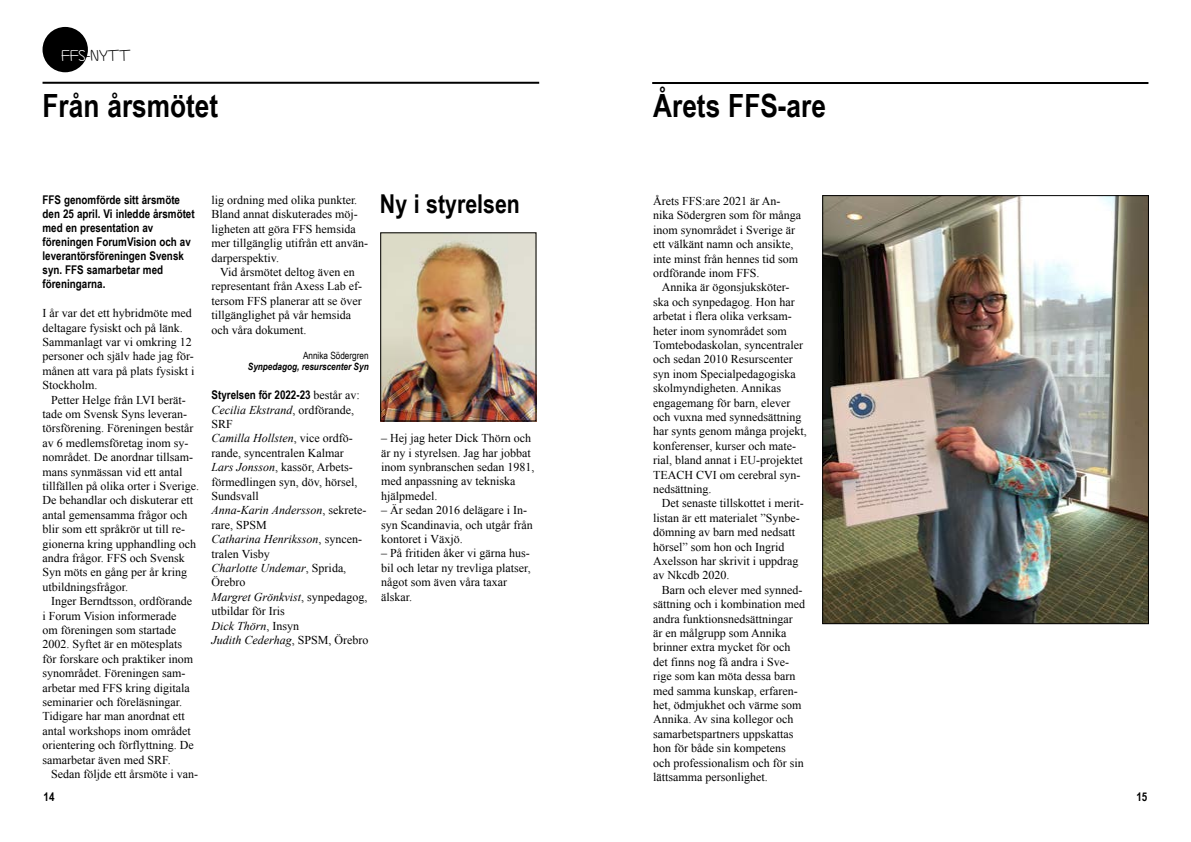
<style>
.page{position:relative;width:1191px;height:842px;background:#fff}
.page>*{position:absolute;margin:0;border:0;box-sizing:border-box;transform-origin:0 0}
.t1{font:700 32px "Arial Narrow";color:#000}
.t2{font:700 26px "Arial Narrow";color:#000}
.t3{font:16px "Technically But Not Actually";color:#000}
.grundtvåan{font:12px/14.4px "Times New Roman";color:#000}
.grundtvåan-2{font:italic 12px/14.4px "Times New Roman";color:#000}
.ingressen{font:700 12px/14px "Arial Narrow";color:#000}
.grundtvåan-3{font:700 12px "Arial Narrow";color:#000}
.underskrift_titel{font:italic 700 10px "Arial Narrow";color:#000}
.underskrift{font:10px "Arial Narrow";color:#000}
.s1{color:#fff}
.s2{font-family:"Times New Roman";font-weight:400}
.s3{font-style:normal}
.s4{font-style:italic}
</style>
<div class="page">
<hr style="left:43px;top:82px;width:496px;height:2px;background:#000">
<hr style="left:652px;top:82px;width:496px;height:2px;background:#000">
<div style="left:43px;top:27px;width:45px;height:45px;background:#000;border-radius:50%"></div>
<img style="left:383px;top:235px;width:151px;height:184px">
<img style="left:824px;top:198px;width:322px;height:424px">
<div style="left:822px;top:196px;width:326px;height:428px;border:1px solid #000"></div>
<p class="t3" style="left:61px;top:47px;width:71px"><span class="s1">FFS</span>-NYTT</p>
<h1 class="t1" style="left:43px;top:81px;width:177px">Från årsmötet</h1>
<p class="ingressen" style="left:43px;top:193px;width:154px">FFS genomförde sitt årsmöte den 25 april. Vi inledde årsmötet med en presentation av föreningen ForumVision och av leverantörsföreningen Svensk syn. FFS samarbetar med föreningarna.</p>
<p class="grundtvåan" style="left:43px;top:306px;width:153px">I år var det ett hybridmöte med deltagare fysiskt och på länk.<br>Sammanlagt var vi omkring 12 personer och själv hade jag för&shy;månen att vara på plats fysiskt i<br>Stockholm.</p>
<p class="grundtvåan" style="left:43px;top:392px;width:158px;text-indent:9px">Petter Helge från LVI berät&shy;tade om Svensk Syns leveran&shy;törsförening. Föreningen består av 6 medlemsföretag inom sy&shy;nområdet. De anordnar tillsam&shy;mans synmässan vid ett antal tillfällen på olika orter i Sverige.<br>De behandlar och diskuterar ett antal gemensamma frågor och blir som ett språkrör ut till re&shy;gionerna kring upphandling och andra frågor. FFS och Svensk<br>Syn möts en gång per år kring utbildningsfrågor.</p>
<p class="grundtvåan" style="left:43px;top:594px;width:153px;text-indent:9px">Inger Berndtsson, ordförande i Forum Vision informerade om föreningen som startade<br>2002. Syftet är en mötesplats för forskare och praktiker inom synområdet. Föreningen sam&shy;arbetar med FFS kring digitala seminarier och föreläsningar.<br>Tidigare har man anordnat ett antal workshops inom området orientering och förflyttning. De samarbetar även med SRF.</p>
<p class="grundtvåan" style="left:51px;top:767px;width:148px">Sedan följde ett årsmöte i van-</p>
<p class="grundtvåan" style="left:212px;top:193px;width:158px">lig ordning med olika punkter.<br>Bland annat diskuterades möj&shy;ligheten att göra FFS hemsida mer tillgänglig utifrån ett använ&shy;darperspektiv.</p>
<p class="grundtvåan" style="left:212px;top:265px;width:152px;text-indent:9px">Vid årsmötet deltog även en representant från Axess Lab ef&shy;tersom FFS planerar att se över tillgänglighet på vår hemsida och våra dokument.</p>
<p class="underskrift" style="left:303px;top:348px;width:67px">Annika Södergren</p>
<p class="underskrift_titel" style="left:248px;top:359px;width:122px">Synpedagog, resurscenter Syn</p>
<p class="grundtvåan-3" style="left:212px;top:386px;width:150px">Styrelsen för 2022-23 <span class="s2">består av:</span></p>
<p class="grundtvåan-2" style="left:212px;top:402px;width:144px">Cecilia Ekstrand<span class="s3">, ordförande,<br>SRF</span></p>
<p class="grundtvåan" style="left:212px;top:431px;width:143px"><span class="s4">Camilla Hollsten</span>, vice ordfö&shy;rande, syncentralen Kalmar</p>
<p class="grundtvåan" style="left:212px;top:460px;width:147px"><span class="s4">Lars Jonsson</span>, kassör, Arbets&shy;förmedlingen syn, döv, hörsel,<br>Sundsvall</p>
<p class="grundtvåan-2" style="left:212px;top:503px;width:156px">Anna-Karin Andersson<span class="s3">, sekrete&shy;rare, SPSM</span></p>
<p class="grundtvåan-2" style="left:212px;top:532px;width:152px">Catharina Henriksson<span class="s3">, syncen&shy;tralen Visby</span></p>
<p class="grundtvåan-2" style="left:212px;top:560px;width:136px">Charlotte Undemar<span class="s3">, Sprida,<br>Örebro</span></p>
<p class="grundtvåan" style="left:212px;top:589px;width:157px"><span class="s4">Margret Grönkvist</span>, synpedagog, utbildar för Iris</p>
<p class="grundtvåan-2" style="left:212px;top:618px;width:89px">Dick Thörn<span class="s3">, Insyn</span></p>
<p class="grundtvåan-2" style="left:212px;top:632px;width:158px">Judith Cederhag<span class="s3">, SPSM, Örebro</span></p>
<h2 class="t2" style="left:380px;top:184px;width:141px">Ny i styrelsen</h2>
<p class="grundtvåan" style="left:381px;top:431px;width:155px">– Hej jag heter Dick Thörn och är ny i styrelsen. Jag har jobbat inom synbranschen sedan 1981, med anpassning av tekniska hjälpmedel.</p>
<p class="grundtvåan" style="left:381px;top:503px;width:153px">– Är sedan 2016 delägare i In&shy;syn Scandinavia, och utgår från kontoret i Växjö.</p>
<p class="grundtvåan" style="left:381px;top:546px;width:151px">– På fritiden åker vi gärna hus&shy;bil och letar ny trevliga platser, något som även våra taxar älskar.</p>
<h1 class="t1" style="left:653px;top:81px;width:174px">Årets FFS-are</h1>
<p class="grundtvåan" style="left:653px;top:194px;width:149px">Årets FFS:are 2021 är An&shy;nika Södergren som för många inom synområdet i Sverige är ett välkänt namn och ansikte, inte minst från hennes tid som ordförande inom FFS.</p>
<p class="grundtvåan" style="left:653px;top:280px;width:155px;text-indent:9px">Annika är ögonsjuksköter&shy;ska och synpedagog. Hon har arbetat i flera olika verksam&shy;heter inom synområdet som<br>Tomtebodaskolan, syncentraler och sedan 2010 Resurscenter syn inom Specialpedagogiska skolmyndigheten. Annikas engagemang för barn, elever och vuxna med synnedsättning har synts genom många projekt, konferenser, kurser och mate&shy;rial, bland annat i EU-projektet<br>TEACH CVI om cerebral syn&shy;nedsättning.</p>
<p class="grundtvåan" style="left:653px;top:496px;width:152px;text-indent:9px">Det senaste tillskottet i merit&shy;listan är ett materialet ”Synbe&shy;dömning av barn med nedsatt hörsel” som hon och Ingrid<br>Axelsson har skrivit i uppdrag av Nkcdb 2020.</p>
<p class="grundtvåan" style="left:653px;top:582px;width:154px;text-indent:9px">Barn och elever med synned&shy;sättning och i kombination med andra funktionsnedsättningar<br>är en målgrupp som Annika brinner extra mycket för och det finns nog få andra i Sve&shy;rige som kan möta dessa barn med samma kunskap, erfaren&shy;het, ödmjukhet och värme som<br>Annika. Av sina kollegor och samarbetspartners uppskattas hon för både sin kompetens och professionalism och för sin lättsamma personlighet.</p>
<p class="ingressen" style="left:44px;top:789px;width:12px">14</p>
<p class="ingressen" style="left:1136px;top:789px;width:12px">15</p>
</div>
